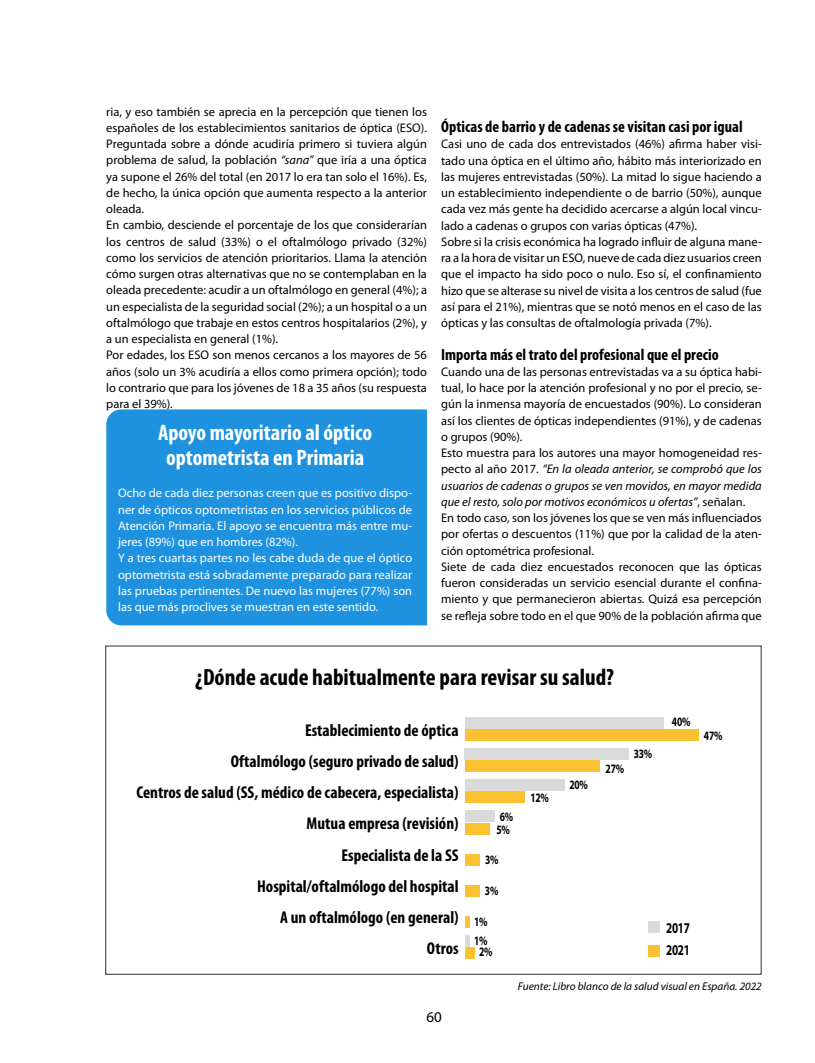
<style>
.page{position:relative;width:815px;height:1063px;background:#fff}
.page>*{position:absolute;margin:0;border:0;box-sizing:border-box;transform-origin:0 0}
.t1{font:700 condensed 23.62px "Myriad Pro";color:#000}
.t2{font:700 condensed 22.5px/25px "Myriad Pro";color:#fff;text-align:center}
.t3{font:700 condensed 17.12px "Myriad Pro";color:#000}
.t4{font:700 condensed 16.25px "Myriad Pro";color:#000}
.t5{font:700 15px/22.5px "Myriad Pro";letter-spacing:-.025em;color:#000;scale:.74 1}
.t6{font:15px "Myriad Pro";color:#000}
.t7{font:700 12.88px/13.4px "Myriad Pro";letter-spacing:-.025em;color:#000;scale:.74 1}
.t8{font:12.5px/16.2px "Myriad Pro";color:#000}
.t9{font:12.5px/16.2px "Myriad Pro";color:#fff}
.t10{font:italic 11.25px "Myriad Pro";color:#000}
.s1{font-style:italic}
</style>
<div class="page">
<div style="left:106px;top:409px;width:321px;height:216px;background:#1e92df"></div>
<div style="left:465px;top:729px;width:234px;height:12px;background:#fcc130"></div>
<div style="left:465px;top:761px;width:134px;height:11px;background:#fcc130"></div>
<div style="left:465px;top:792px;width:60px;height:11px;background:#fcc130"></div>
<div style="left:465px;top:823px;width:25px;height:11px;background:#fcc130"></div>
<div style="left:465px;top:854px;width:15px;height:11px;background:#fcc130"></div>
<div style="left:465px;top:885px;width:15px;height:12px;background:#fcc130"></div>
<div style="left:465px;top:917px;width:5px;height:11px;background:#fcc130"></div>
<div style="left:465px;top:948px;width:10px;height:11px;background:#fcc130"></div>
<div style="left:465px;top:717px;width:199px;height:11px;background:#dadada"></div>
<div style="left:465px;top:748px;width:164px;height:11px;background:#dadada"></div>
<div style="left:465px;top:779px;width:99px;height:12px;background:#dadada"></div>
<div style="left:465px;top:811px;width:30px;height:11px;background:#dadada"></div>
<div style="left:465px;top:935px;width:5px;height:11px;background:#dadada"></div>
<div style="left:648px;top:922px;width:11px;height:11px;background:#dadada"></div>
<div style="left:648px;top:945px;width:11px;height:11px;background:#fcc130"></div>
<p class="t8" style="left:106px;top:103px;width:322px">ria, y eso también se aprecia en la percepción que tienen los españoles de los establecimientos sanitarios de óptica (ESO).<br>Preguntada sobre a dónde acudiría primero si tuviera algún problema de salud, la población <span class="s1">“sana”</span> que iría a una óptica ya supone el 26% del total (en 2017 lo era tan solo el 16%). Es, de hecho, la única opción que aumenta respecto a la anterior oleada.<br>En cambio, desciende el porcentaje de los que considerarían los centros de salud (33%) o el oftalmólogo privado (32%) como los servicios de atención prioritarios. Llama la atención cómo surgen otras alternativas que no se contemplaban en la oleada precedente: acudir a un oftalmólogo en general (4%); a un especialista de la seguridad social (2%); a un hospital o a un oftalmólogo que trabaje en estos centros hospitalarios (2%), y a un especialista en general (1%).<br>Por edades, los ESO son menos cercanos a los mayores de 56 años (solo un 3% acudiría a ellos como primera opción); todo lo contrario que para los jóvenes de 18 a 35 años (su respuesta para el 39%).</p>
<h3 class="t4" style="left:441px;top:117px;width:303px">Ópticas de barrio y de cadenas se visitan casi por igual</h3>
<p class="t8" style="left:441px;top:136px;width:322px">Casi uno de cada dos entrevistados (46%) afirma haber visi&shy;tado una óptica en el último año, hábito más interiorizado en las mujeres entrevistadas (50%). La mitad lo sigue haciendo a un establecimiento independiente o de barrio (50%), aunque cada vez más gente ha decidido acercarse a algún local vincu&shy;lado a cadenas o grupos con varias ópticas (47%).<br>Sobre si la crisis económica ha logrado influir de alguna mane&shy;ra a la hora de visitar un ESO, nueve de cada diez usuarios creen que el impacto ha sido poco o nulo. Eso sí, el confinamiento hizo que se alterase su nivel de visita a los centros de salud (fue así para el 21%), mientras que se notó menos en el caso de las ópticas y las consultas de oftalmología privada (7%).</p>
<h3 class="t4" style="left:441px;top:344px;width:279px">Importa más el trato del profesional que el precio</h3>
<p class="t8" style="left:441px;top:363px;width:322px">Cuando una de las personas entrevistadas va a su óptica habi&shy;tual, lo hace por la atención profesional y no por el precio, se&shy;gún la inmensa mayoría de encuestados (90%). Lo consideran así los clientes de ópticas independientes (91%), y de cadenas o grupos (90%).<br>Esto muestra para los autores una mayor homogeneidad res&shy;pecto al año 2017. <span class="s1">“En la oleada anterior, se comprobó que los usuarios de cadenas o grupos se ven movidos, en mayor medida que el resto, solo por motivos económicos u ofertas”</span>, señalan.<br>En todo caso, son los jóvenes los que se ven más influenciados por ofertas o descuentos (11%) que por la calidad de la aten&shy;ción optométrica profesional.<br>Siete de cada diez encuestados reconocen que las ópticas fueron consideradas un servicio esencial durante el confina&shy;miento y que permanecieron abiertas. Quizá esa percepción se refleja sobre todo en el que 90% de la población afirma que</p>
<h2 class="t2" style="left:158px;top:419px;width:216px">Apoyo mayoritario al óptico optometrista en Primaria</h2>
<p class="t9" style="left:118px;top:485px;width:296px">Ocho de cada diez personas creen que es positivo dispo&shy;ner de ópticos optometristas en los servicios públicos de Atención Primaria. El apoyo se encuentra más entre mu&shy;jeres (89%) que en hombres (82%).<br>Y a tres cuartas partes no les cabe duda de que el óptico optometrista está sobradamente preparado para realizar las pruebas pertinentes. De nuevo las mujeres (77%) son las que más proclives se muestran en este sentido.</p>
<h1 class="t1" style="left:195px;top:663px;width:420px">¿Dónde acude habitualmente para revisar su salud?</h1>
<h3 class="t3" style="left:305px;top:719px;width:155px">Establecimiento de óptica</h3>
<h3 class="t3" style="left:231px;top:751px;width:229px">Oftalmólogo (seguro privado de salud)</h3>
<h3 class="t3" style="left:136px;top:782px;width:324px">Centros de salud (SS, médico de cabecera, especialista)</h3>
<h3 class="t3" style="left:307px;top:813px;width:153px">Mutua empresa (revisión)</h3>
<h3 class="t3" style="left:341px;top:844px;width:119px">Especialista de la SS</h3>
<h3 class="t3" style="left:257px;top:875px;width:203px">Hospital/oftalmólogo del hospital</h3>
<h3 class="t3" style="left:280px;top:906px;width:180px">A un oftalmólogo (en general)</h3>
<h3 class="t3" style="left:427px;top:938px;width:33px">Otros</h3>
<p class="t7" style="left:496px;top:809px;width:24px">6%<br>5%</p>
<p class="t7" style="left:485px;top:853px;width:20px">3%</p>
<p class="t7" style="left:485px;top:883px;width:20px">3%</p>
<p class="t7" style="left:474px;top:914px;width:20px">1%</p>
<p class="t7" style="left:479px;top:945px;width:20px">2%</p>
<p class="t7" style="left:474px;top:934px;width:20px">1%</p>
<p class="t7" style="left:530px;top:791px;width:26px">12%</p>
<p class="t7" style="left:570px;top:778px;width:26px">20%</p>
<p class="t7" style="left:606px;top:762px;width:26px">27%</p>
<p class="t7" style="left:634px;top:746px;width:26px">33%</p>
<p class="t7" style="left:672px;top:715px;width:26px">40%</p>
<p class="t7" style="left:704px;top:729px;width:26px">47%</p>
<p class="t5" style="left:666px;top:916px;width:34px">2017<br>2021</p>
<p class="t6" style="left:426px;top:1008px;width:17px">60</p>
<p class="t10" style="left:518px;top:979px;width:245px">Fuente: Libro blanco de la salud visual en España. 2022</p>
</div>
